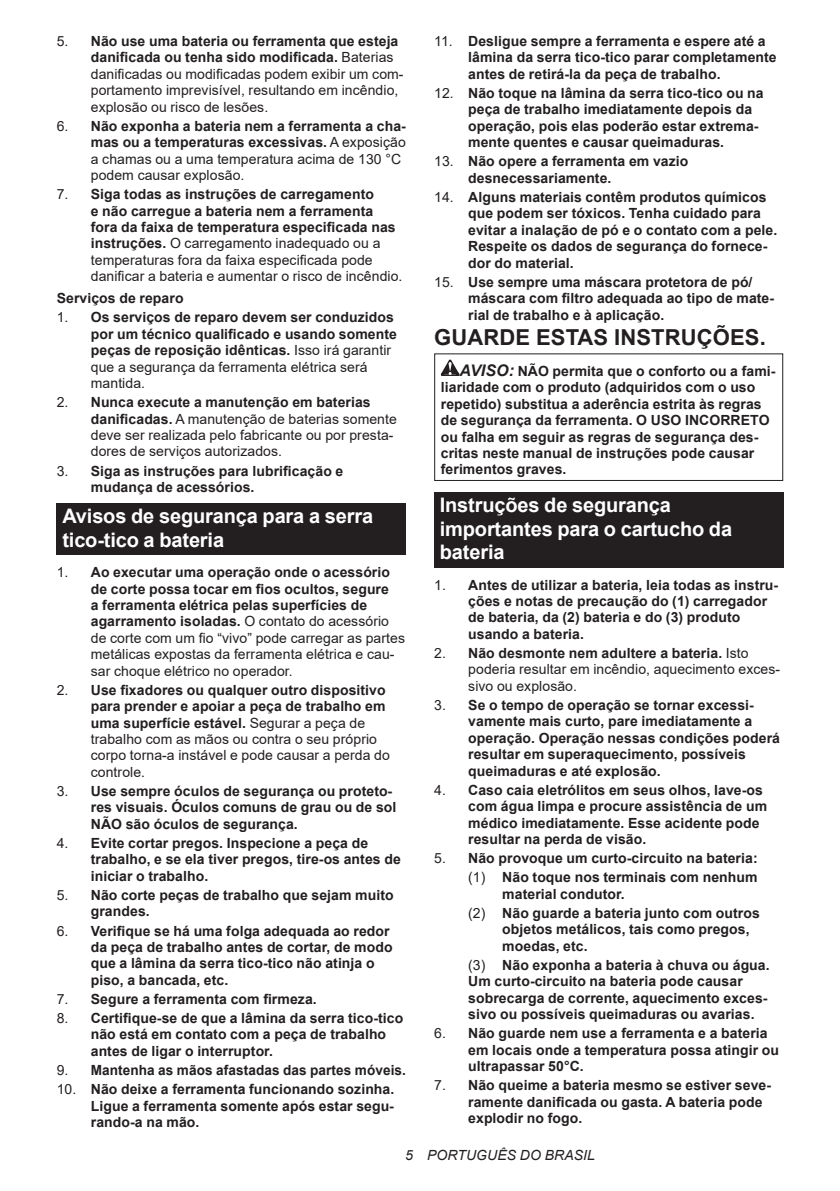
<style>
.page{position:relative;width:840px;height:1191px;background:#fff}
.page>*{position:absolute;margin:0;border:0;box-sizing:border-box;transform-origin:0 0}
.t1{font:700 22px "Arial";letter-spacing:.005em;color:#231f20}
.t2{font:700 20px/23.4px "Arial";letter-spacing:-.01em;color:#fff}
.t3{font:700 14px/16.4px "Arial";letter-spacing:.005em;color:#231f20}
.t4{font:14px/16.4px "Arial";letter-spacing:.005em;color:#231f20}
.t5{font:italic 14px "Arial";letter-spacing:.005em;color:#231f20}
.s1{font-weight:700}
.s2{font-weight:400}
.s3{font-style:italic;font-size:16px}
</style>
<div class="page">
<div style="left:57px;top:503px;width:348px;height:52px;background:#231f20"></div>
<svg style="left:440px;top:359px;width:19px;height:17px"></svg>
<div style="left:434px;top:353px;width:348px;height:128px;border:1px solid #231f20"></div>
<div style="left:434px;top:492px;width:348px;height:75px;background:#231f20"></div>
<p class="t4" style="left:91px;top:33px;width:314px;text-indent:-34px">5. <span class="s1">Não use uma bateria ou ferramenta que esteja danificada ou tenha sido modificada.</span> Baterias danificadas ou modificadas podem exibir um com&shy;portamento imprevisível, resultando em incêndio, explosão ou risco de lesões.</p>
<p class="t4" style="left:91px;top:118px;width:316px;text-indent:-34px">6. <span class="s1">Não exponha a bateria nem a ferramenta a cha&shy;mas ou a temperaturas excessivas.</span> A exposição a chamas ou a uma temperatura acima de 130 °C podem causar explosão.</p>
<p class="t3" style="left:91px;top:186px;width:313px;text-indent:-34px"><span class="s2">7.</span> Siga todas as instruções de carregamento<br>e não carregue a bateria nem a ferramenta fora da faixa de temperatura especificada nas instruções. <span class="s2">O carregamento inadequado ou a temperaturas fora da faixa especificada pode danificar a bateria e aumentar o risco de incêndio.</span></p>
<p class="t3" style="left:57px;top:290px;width:128px">Serviços de reparo</p>
<p class="t3" style="left:91px;top:309px;width:307px;text-indent:-34px"><span class="s2">1.</span> Os serviços de reparo devem ser conduzidos por um técnico qualificado e usando somente peças de reposição idênticas. <span class="s2">Isso irá garantir que a segurança da ferramenta elétrica será mantida.</span></p>
<p class="t4" style="left:91px;top:394px;width:307px;text-indent:-34px">2. <span class="s1">Nunca execute a manutenção em baterias danificadas.</span> A manutenção de baterias somente deve ser realizada pelo fabricante ou por presta&shy;dores de serviços autorizados.</p>
<p class="t3" style="left:91px;top:462px;width:254px;text-indent:-34px"><span class="s2">3.</span> Siga as instruções para lubrificação e mudança de acessórios.</p>
<h2 class="t2" style="left:62px;top:505px;width:312px">Avisos de segurança para a serra tico-tico a bateria</h2>
<p class="t4" style="left:91px;top:564px;width:315px;text-indent:-34px">1. <span class="s1">Ao executar uma operação onde o acessório de corte possa tocar em fios ocultos, segure<br>a ferramenta elétrica pelas superfícies de agarramento isoladas.</span> O contato do acessório de corte com um fio “vivo” pode carregar as partes metálicas expostas da ferramenta elétrica e cau&shy;sar choque elétrico no operador.</p>
<p class="t4" style="left:91px;top:681px;width:300px;text-indent:-34px">2. <span class="s1">Use fixadores ou qualquer outro dispositivo para prender e apoiar a peça de trabalho em uma superfície estável.</span> Segurar a peça de trabalho com as mãos ou contra o seu próprio corpo torna-a instável e pode causar a perda do controle.</p>
<p class="t3" style="left:91px;top:783px;width:307px;text-indent:-34px"><span class="s2">3.</span> Use sempre óculos de segurança ou proteto&shy;res visuais. Óculos comuns de grau ou de sol<br>NÃO são óculos de segurança.</p>
<p class="t3" style="left:91px;top:835px;width:311px;text-indent:-34px"><span class="s2">4.</span> Evite cortar pregos. Inspecione a peça de trabalho, e se ela tiver pregos, tire-os antes de iniciar o trabalho.</p>
<p class="t3" style="left:91px;top:887px;width:304px;text-indent:-34px"><span class="s2">5.</span> Não corte peças de trabalho que sejam muito grandes.</p>
<p class="t3" style="left:91px;top:922px;width:303px;text-indent:-34px"><span class="s2">6.</span> Verifique se há uma folga adequada ao redor da peça de trabalho antes de cortar, de modo que a lâmina da serra tico-tico não atinja o piso, a bancada, etc.</p>
<p class="t3" style="left:57px;top:991px;width:261px"><span class="s2">7.</span> Segure a ferramenta com firmeza.</p>
<p class="t3" style="left:91px;top:1010px;width:314px;text-indent:-34px"><span class="s2">8.</span> Certifique-se de que a lâmina da serra tico-tico não está em contato com a peça de trabalho antes de ligar o interruptor.</p>
<p class="t3" style="left:57px;top:1062px;width:350px"><span class="s2">9.</span> Mantenha as mãos afastadas das partes móveis.</p>
<p class="t3" style="left:91px;top:1081px;width:305px;text-align:justify;text-indent:-34px"><span class="s2">10.</span> Não deixe a ferramenta funcionando sozinha.<br>Ligue a ferramenta somente após estar segu&shy;rando-a na mão.</p>
<p class="t3" style="left:468px;top:33px;width:310px;text-indent:-34px"><span class="s2">11.</span> Desligue sempre a ferramenta e espere até a lâmina da serra tico-tico parar completamente antes de retirá-la da peça de trabalho.</p>
<p class="t3" style="left:468px;top:85px;width:297px;text-indent:-34px"><span class="s2">12.</span> Não toque na lâmina da serra tico-tico ou na peça de trabalho imediatamente depois da operação, pois elas poderão estar extrema&shy;mente quentes e causar queimaduras.</p>
<p class="t3" style="left:468px;top:153px;width:221px;text-indent:-34px"><span class="s2">13.</span> Não opere a ferramenta em vazio desnecessariamente.</p>
<p class="t3" style="left:468px;top:189px;width:310px;text-indent:-34px"><span class="s2">14.</span> Alguns materiais contêm produtos químicos que podem ser tóxicos. Tenha cuidado para evitar a inalação de pó e o contato com a pele.<br>Respeite os dados de segurança do fornece&shy;dor do material.</p>
<p class="t3" style="left:468px;top:274px;width:307px;text-indent:-34px"><span class="s2">15.</span> Use sempre uma máscara protetora de pó/ máscara com filtro adequada ao tipo de mate&shy;rial de trabalho e à aplicação.</p>
<h1 class="t1" style="left:434px;top:322px;width:333px">GUARDE ESTAS INSTRUÇÕES.</h1>
<p class="t3" style="left:440px;top:363px;width:336px;text-indent:19px"><span class="s3">AVISO:</span> NÃO permita que o conforto ou a fami&shy;liaridade com o produto (adquiridos com o uso repetido) substitua a aderência estrita às regras de segurança da ferramenta. O USO INCORRETO ou falha em seguir as regras de segurança des&shy;critas neste manual de instruções pode causar ferimentos graves.</p>
<h2 class="t2" style="left:439px;top:494px;width:293px">Instruções de segurança importantes para o cartucho da bateria</h2>
<p class="t3" style="left:468px;top:577px;width:311px;text-indent:-34px"><span class="s2">1.</span> Antes de utilizar a bateria, leia todas as instru&shy;ções e notas de precaução do (1) carregador de bateria, da (2) bateria e do (3) produto usando a bateria.</p>
<p class="t4" style="left:468px;top:645px;width:313px;text-indent:-34px">2. <span class="s1">Não desmonte nem adultere a bateria.</span> Isto poderia resultar em incêndio, aquecimento exces&shy;sivo ou explosão.</p>
<p class="t3" style="left:468px;top:697px;width:313px;text-indent:-34px"><span class="s2">3.</span> Se o tempo de operação se tornar excessi&shy;vamente mais curto, pare imediatamente a operação. Operação nessas condições poderá resultar em superaquecimento, possíveis queimaduras e até explosão.</p>
<p class="t3" style="left:468px;top:782px;width:300px;text-indent:-34px"><span class="s2">4.</span> Caso caia eletrólitos em seus olhos, lave-os com água limpa e procure assistência de um médico imediatamente. Esse acidente pode resultar na perda de visão.</p>
<p class="t3" style="left:434px;top:848px;width:325px;line-height:19.2px;text-align:right"><span class="s2">5.</span> Não provoque um curto-circuito na bateria: <span class="s2">(1)</span> Não toque nos terminais com nenhum</p>
<p class="t3" style="left:468px;top:884px;width:293px;line-height:19.2px;text-indent:34px">material condutor.<br><span class="s2">(2)</span> Não guarde a bateria junto com outros</p>
<p class="t3" style="left:502px;top:921px;width:249px">objetos metálicos, tais como pregos, moedas, etc.</p>
<p class="t3" style="left:468px;top:957px;width:303px"><span class="s2">(3)</span> Não exponha a bateria à chuva ou água.<br>Um curto-circuito na bateria pode causar sobrecarga de corrente, aquecimento exces&shy;sivo ou possíveis queimaduras ou avarias.</p>
<p class="t3" style="left:468px;top:1025px;width:312px;text-indent:-34px"><span class="s2">6.</span> Não guarde nem use a ferramenta e a bateria em locais onde a temperatura possa atingir ou ultrapassar 50°C.</p>
<p class="t3" style="left:468px;top:1077px;width:304px;text-indent:-34px"><span class="s2">7.</span> Não queime a bateria mesmo se estiver seve&shy;ramente danificada ou gasta. A bateria pode explodir no fogo.</p>
<p class="t5" style="left:405px;top:1146px;width:191px">5 PORTUGUÊS DO BRASIL</p>
</div>
